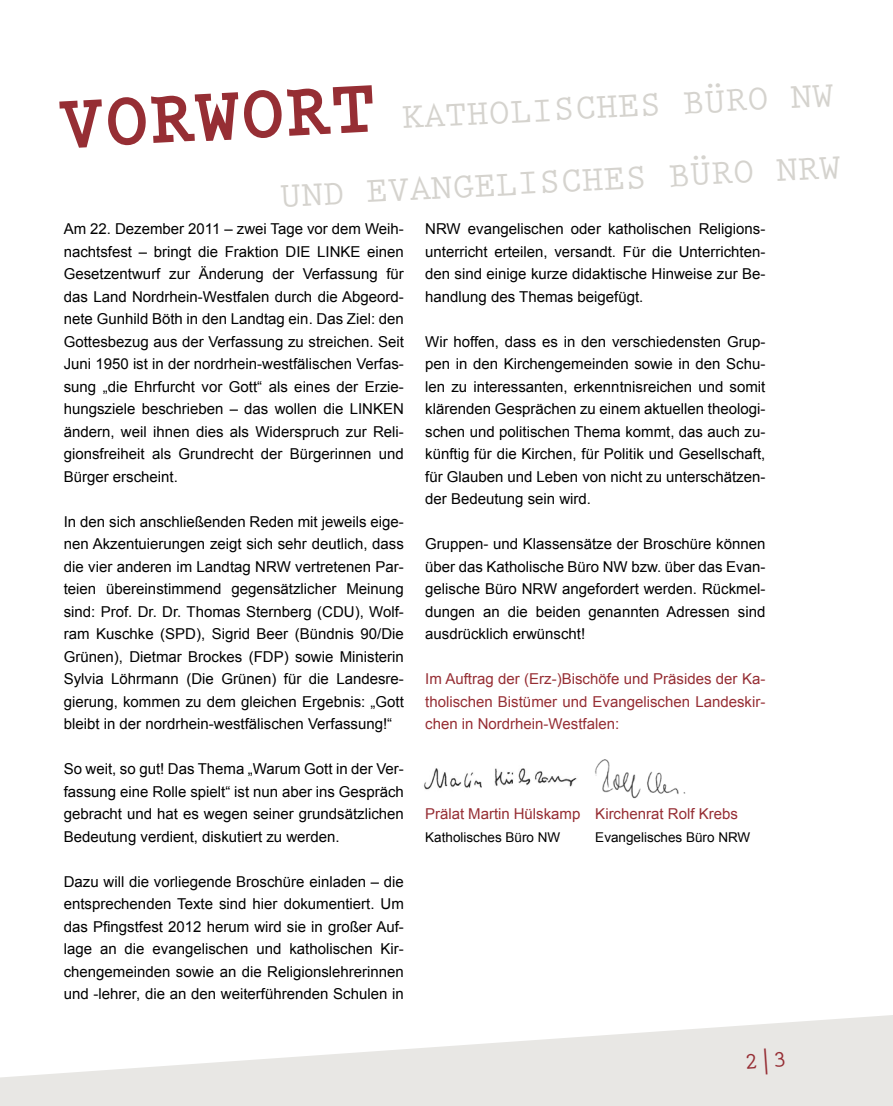
<style>
.page{position:relative;width:893px;height:1106px;background:#fff}
.page>*{position:absolute;margin:0;border:0;box-sizing:border-box;transform-origin:0 0}
.t1{font:700 36px/72px "Prestige Elite Std";color:#d5d3ce;text-align:right}
.t2{font:15px/22.5px "Arial";color:#000;text-align:justify}
.t3{font:15px/22.5px "Arial";color:#962e34;text-align:justify}
.t4{font:13.5px "Arial";color:#000}
.s1{font-size:72px;color:#962e34}
</style>
<div class="page">
<svg style="left:0;top:1015px;width:893px;height:91px;fill:#e8e7e4"></svg>
<svg style="left:59px;top:99px;width:43px;height:49px"></svg>
<svg style="left:109px;top:85px;width:264px;height:61px"></svg>
<img style="left:424px;top:768px;width:153px;height:22px">
<img style="left:595px;top:759px;width:91px;height:40px">
<svg style="left:746px;top:1048px;width:39px;height:26px"></svg>
<h1 class="t1" style="left:59px;top:100px;width:779px;rotate:-3deg"><span class="s1">VORWORT</span> KATHOLISCHES BÜRO NW<br>UND EVANGELISCHES BÜRO NRW</h1>
<p class="t2" style="left:64px;top:218px;width:342px">Am 22. Dezember 2011 – zwei Tage vor dem Weih&shy;nachtsfest – bringt die Fraktion DIE LINKE einen Gesetzentwurf zur Änderung der Verfassung für das Land Nordrhein-Westfalen durch die Abgeord&shy;nete Gunhild Böth in den Landtag ein. Das Ziel: den Gottesbezug aus der Verfassung zu streichen. Seit Juni 1950 ist in der nordrhein-westfälischen Verfas&shy;sung „die Ehrfurcht vor Gott“ als eines der Erzie&shy;hungsziele beschrieben – das wollen die LINKEN ändern, weil ihnen dies als Widerspruch zur Reli&shy;gionsfreiheit als Grundrecht der Bürgerinnen und Bürger erscheint.</p>
<p class="t2" style="left:64px;top:510px;width:342px">In den sich anschließenden Reden mit jeweils eige&shy;nen Akzentuierungen zeigt sich sehr deutlich, dass die vier anderen im Landtag NRW vertretenen Par&shy;teien übereinstimmend gegensätzlicher Meinung sind: Prof. Dr. Dr. Thomas Sternberg (CDU), Wolf&shy;ram Kuschke (SPD), Sigrid Beer (Bündnis 90/Die Grünen), Dietmar Brockes (FDP) sowie Ministerin Sylvia Löhrmann (Die Grünen) für die Landesre&shy;gierung, kommen zu dem gleichen Ergebnis: „Gott bleibt in der nordrhein-westfälischen Verfassung!“</p>
<p class="t2" style="left:64px;top:758px;width:342px">So weit, so gut! Das Thema „Warum Gott in der Ver&shy;fassung eine Rolle spielt“ ist nun aber ins Gespräch gebracht und hat es wegen seiner grundsätzlichen Bedeutung verdient, diskutiert zu werden.</p>
<p class="t2" style="left:64px;top:870px;width:342px">Dazu will die vorliegende Broschüre einladen – die entsprechenden Texte sind hier dokumentiert. Um das Pfingstfest 2012 herum wird sie in großer Auf&shy;lage an die evangelischen und katholischen Kir&shy;chengemeinden sowie an die Religionslehrerinnen und -lehrer, die an den weiterführenden Schulen in</p>
<p class="t2" style="left:425px;top:218px;width:342px">NRW evangelischen oder katholischen Religions&shy;unterricht erteilen, versandt. Für die Unterrichten&shy;den sind einige kurze didaktische Hinweise zur Be&shy;handlung des Themas beigefügt.</p>
<p class="t2" style="left:425px;top:330px;width:342px">Wir hoffen, dass es in den verschiedensten Grup&shy;pen in den Kirchengemeinden sowie in den Schu&shy;len zu interessanten, erkenntnisreichen und somit klärenden Gesprächen zu einem aktuellen theologi&shy;schen und politischen Thema kommt, das auch zu&shy;künftig für die Kirchen, für Politik und Gesellschaft, für Glauben und Leben von nicht zu unterschätzen&shy;der Bedeutung sein wird.</p>
<p class="t2" style="left:425px;top:533px;width:342px">Gruppen- und Klassensätze der Broschüre können über das Katholische Büro NW bzw. über das Evan&shy;gelische Büro NRW angefordert werden. Rückmel&shy;dungen an die beiden genannten Adressen sind ausdrücklich erwünscht!</p>
<p class="t3" style="left:425px;top:668px;width:342px">Im Auftrag der (Erz-)Bischöfe und Präsides der Ka&shy;tholischen Bistümer und Evangelischen Landeskir&shy;chen in Nordrhein-Westfalen:</p>
<p class="t3" style="left:425px;top:803px;width:157px">Prälat Martin Hülskamp</p>
<p class="t4" style="left:425px;top:828px;width:137px">Katholisches Büro NW</p>
<p class="t3" style="left:595px;top:803px;width:144px">Kirchenrat Rolf Krebs</p>
<p class="t4" style="left:595px;top:828px;width:157px">Evangelisches Büro NRW</p>
</div>
